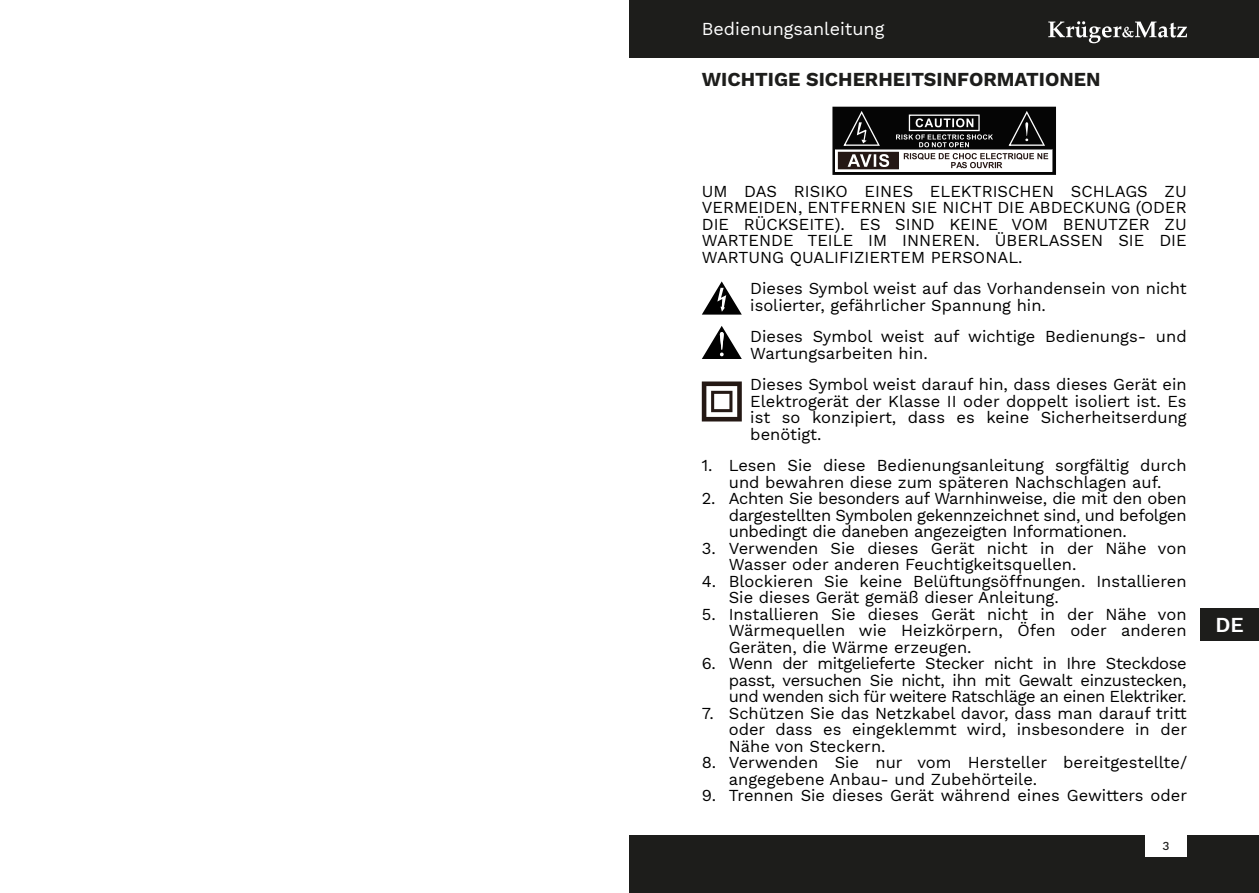
<style>
.page{position:relative;width:1259px;height:893px;background:#fff}
.page>*{position:absolute;margin:0;border:0;box-sizing:border-box;transform-origin:0 0}
.t1{font:600 21px "Work Sans";color:#fff}
.t2{font:700 19.5px "Work Sans";color:#1d1d1b}
.t3{font:18px "Work Sans";color:#fff}
.t4{font:16.5px/16.5px "Work Sans";color:#000;text-align:justify}
.t5{font:500 12px "Work Sans";color:#1d1d1b}
</style>
<div class="page">
<div style="left:629px;top:0;width:630px;height:58px;background:#1d1d1b"></div>
<div style="left:629px;top:835px;width:630px;height:58px;background:#1d1d1b"></div>
<svg style="left:1048px;top:21px;width:139px;height:22px"></svg>
<div style="left:1200px;top:608px;width:59px;height:33px;background:#1d1d1b"></div>
<div style="left:1145px;top:835px;width:41px;height:22px;background:#fff"></div>
<svg style="left:832px;top:106px;width:224px;height:69px"></svg>
<svg style="left:702px;top:281px;width:40px;height:34px"></svg>
<svg style="left:702px;top:326px;width:40px;height:33px"></svg>
<svg style="left:702px;top:381px;width:40px;height:40px"></svg>
<p class="t3" style="left:702px;top:19px;width:184px">Bedienungsanleitung</p>
<p class="t2" style="left:702px;top:68px;width:400px">WICHTIGE SICHERHEITSINFORMATIONEN</p>
<p class="t4" style="left:702px;top:183px;width:486px">UM DAS RISIKO EINES ELEKTRISCHEN SCHLAGS ZU VERMEIDEN, ENTFERNEN SIE NICHT DIE ABDECKUNG (ODER DIE RÜCKSEITE). ES SIND KEINE VOM BENUTZER ZU WARTENDE TEILE IM INNEREN. ÜBERLASSEN SIE DIE WARTUNG QUALIFIZIERTEM PERSONAL.</p>
<p class="t4" style="left:750px;top:280px;width:438px">Dieses Symbol weist auf das Vorhandensein von nicht isolierter, gefährlicher Spannung hin.</p>
<p class="t4" style="left:750px;top:328px;width:438px">Dieses Symbol weist auf wichtige Bedienungs- und<br>Wartungsarbeiten hin.</p>
<p class="t4" style="left:750px;top:376px;width:438px">Dieses Symbol weist darauf hin, dass dieses Gerät ein Elektrogerät der Klasse II oder doppelt isoliert ist. Es ist so konzipiert, dass es keine Sicherheitserdung benötigt.</p>
<p class="t4" style="left:702px;top:457px;width:486px;text-align:center">1. Lesen Sie diese Bedienungsanleitung sorgfältig durch und bewahren diese zum späteren Nachschlagen auf.</p>
<p class="t4" style="left:729px;top:490px;width:459px;text-indent:-27px">2. Achten Sie besonders auf Warnhinweise, die mit den oben dargestellten Symbolen gekennzeichnet sind, und befolgen unbedingt die daneben angezeigten Informationen.</p>
<p class="t4" style="left:729px;top:540px;width:459px;text-indent:-27px">3. Verwenden Sie dieses Gerät nicht in der Nähe von<br>Wasser oder anderen Feuchtigkeitsquellen.</p>
<p class="t4" style="left:729px;top:573px;width:459px;text-indent:-27px">4. Blockieren Sie keine Belüftungsöffnungen. Installieren<br>Sie dieses Gerät gemäß dieser Anleitung.</p>
<p class="t4" style="left:729px;top:606px;width:459px;text-indent:-27px">5. Installieren Sie dieses Gerät nicht in der Nähe von Wärmequellen wie Heizkörpern, Öfen oder anderen Geräten, die Wärme erzeugen.</p>
<p class="t4" style="left:729px;top:655px;width:459px;text-indent:-27px">6. Wenn der mitgelieferte Stecker nicht in Ihre Steckdose passt, versuchen Sie nicht, ihn mit Gewalt einzustecken, und wenden sich für weitere Ratschläge an einen Elektriker.</p>
<p class="t4" style="left:729px;top:705px;width:460px;text-indent:-27px">7. Schützen Sie das Netzkabel davor, dass man darauf tritt oder dass es eingeklemmt wird, insbesondere in der Nähe von Steckern.</p>
<p class="t4" style="left:729px;top:754px;width:460px;text-indent:-27px">8. Verwenden Sie nur vom Hersteller bereitgestellte/ angegebene Anbau- und Zubehörteile.</p>
<p class="t4" style="left:702px;top:787px;width:487px">9. Trennen Sie dieses Gerät während eines Gewitters oder</p>
<p class="t5" style="left:1162px;top:839px;width:9px">3</p>
<p class="t1" style="left:1215px;top:613px;width:30px">DE</p>
</div>
